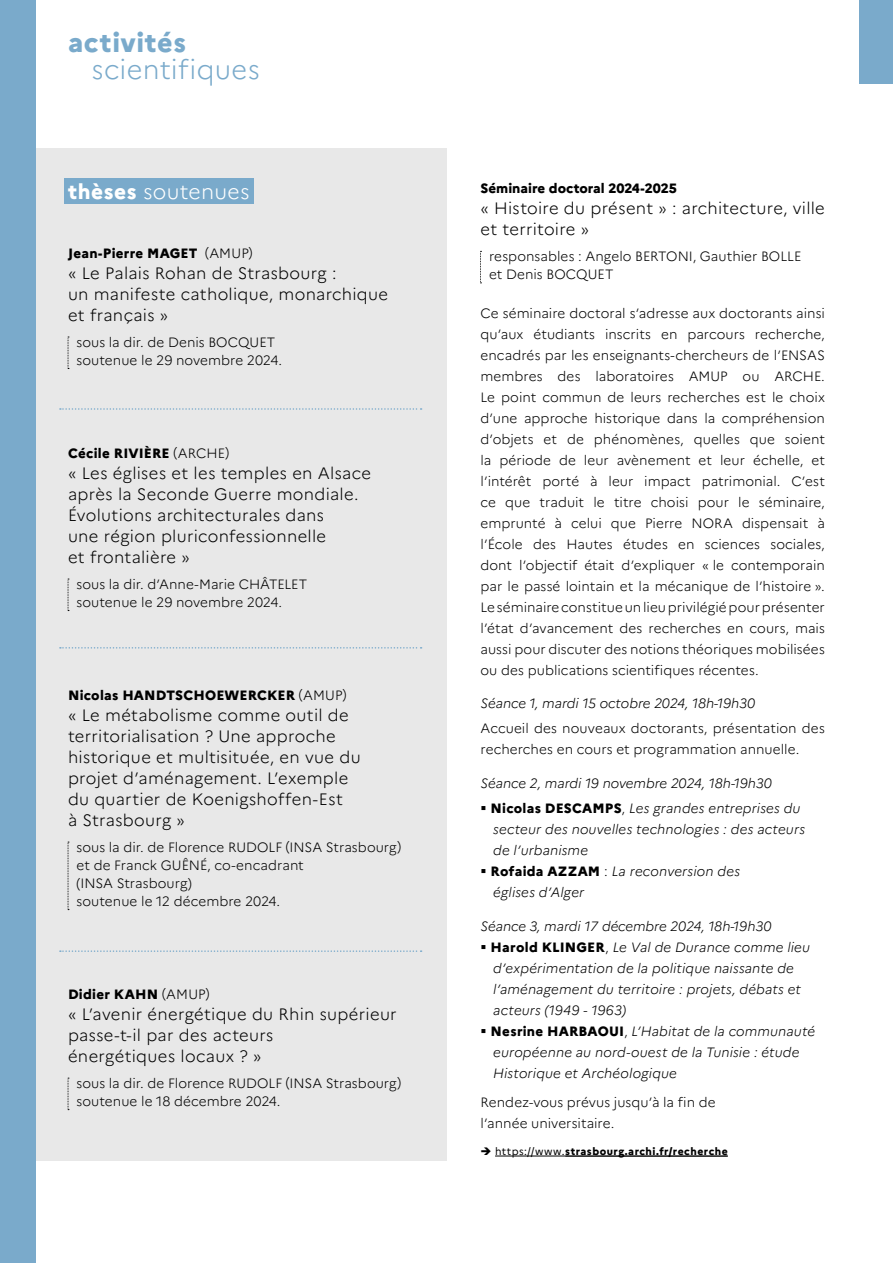
<style>
.page{position:relative;width:893px;height:1263px;background:#fff}
.page>*{position:absolute;margin:0;border:0;box-sizing:border-box;transform-origin:0 0}
.t1{font:300 27px "Marianne";letter-spacing:.01em;color:#7aaacb}
.t2{font:800 27px "Marianne";letter-spacing:.025em;color:#7aaacb}
.t3{font:300 21px "Marianne";letter-spacing:.015em;color:#fff}
.t4{font:300 16.5px/21px "Marianne";letter-spacing:.015em;color:#000}
.t5{font:300 13.5px/21px "Marianne";color:#000}
.t6{font:italic 300 13.5px/21px "Marianne";letter-spacing:.005em;color:#000}
.t7{font:800 13.5px "Marianne";letter-spacing:.01em;color:#000}
.t8{font:800 10.5px "Marianne";letter-spacing:.045em;color:#000}
.s1{font-weight:800}
.s2{font-weight:300}
.s3{font-weight:800;font-style:normal}
.s4{font-style:normal}
.s5{font-weight:400}
</style>
<div class="page">
<div style="left:0;top:0;width:36px;height:1263px;background:#7aaacb"></div>
<div style="left:859px;top:0;width:34px;height:84px;background:#7aaacb"></div>
<div style="left:36px;top:149px;width:410px;height:1012px;background:#e8e8e8"></div>
<div style="left:64px;top:179px;width:189px;height:25px;background:#7aaacb"></div>
<svg style="left:68px;top:337px;width:1px;height:32px"></svg>
<svg style="left:68px;top:579px;width:1px;height:32px"></svg>
<svg style="left:68px;top:842px;width:1px;height:68px"></svg>
<svg style="left:68px;top:1078px;width:1px;height:32px"></svg>
<svg style="left:480px;top:251px;width:1px;height:32px"></svg>
<hr style="left:495px;top:1155px;width:70px;height:1px;background:#000">
<hr style="left:565px;top:1155px;width:163px;height:2px;background:#000">
<svg style="left:60px;top:950px;width:362px;height:2px"></svg>
<svg style="left:60px;top:647px;width:362px;height:2px"></svg>
<svg style="left:60px;top:408px;width:362px;height:2px"></svg>
<h1 class="t2" style="left:68px;top:26px;width:120px">activités</h1>
<h1 class="t1" style="left:92px;top:53px;width:169px">scientifiques</h1>
<h2 class="t3" style="left:68px;top:178px;width:183px"><span class="s1">thèses</span> soutenues</h2>
<p class="t7" style="left:68px;top:245px;width:186px">Jean-Pierre MAGET <span class="s2">(AMUP)</span></p>
<p class="t4" style="left:68px;top:262px;width:322px">« Le Palais Rohan de Strasbourg :<br>un manifeste catholique, monarchique et français »</p>
<p class="t5" style="left:77px;top:333px;width:207px;line-height:18px">sous la dir. de Denis BOCQUET soutenue le 29 novembre 2024.</p>
<p class="t7" style="left:68px;top:445px;width:163px">Cécile RIVIÈRE <span class="s2">(ARCHE)</span></p>
<p class="t4" style="left:68px;top:462px;width:305px">« Les églises et les temples en Alsace après la Seconde Guerre mondiale.<br>Évolutions architecturales dans<br>une région pluriconfessionnelle<br>et frontalière »</p>
<p class="t5" style="left:77px;top:575px;width:232px;line-height:18px">sous la dir. d’Anne-Marie CHÂTELET soutenue le 29 novembre 2024.</p>
<p class="t7" style="left:68px;top:687px;width:280px">Nicolas HANDTSCHOEWERCKER <span class="s2">(AMUP)</span></p>
<p class="t4" style="left:68px;top:704px;width:294px">« Le métabolisme comme outil de territorialisation ? Une approche historique et multisituée, en vue du projet d’aménagement. L’exemple du quartier de Koenigshoffen-Est<br>à Strasbourg »</p>
<p class="t5" style="left:77px;top:838px;width:326px;line-height:18px">sous la dir. de Florence RUDOLF (INSA Strasbourg) et de Franck GUÊNÉ, co-encadrant<br>(INSA Strasbourg)<br>soutenue le 12 décembre 2024.</p>
<p class="t7" style="left:68px;top:986px;width:143px">Didier KAHN <span class="s2">(AMUP)</span></p>
<p class="t4" style="left:68px;top:1003px;width:330px">« L’avenir énergétique du Rhin supérieur passe-t-il par des acteurs<br>énergétiques locaux ? »</p>
<p class="t5" style="left:77px;top:1074px;width:326px;line-height:18px">sous la dir. de Florence RUDOLF (INSA Strasbourg) soutenue le 18 décembre 2024.</p>
<p class="t7" style="left:480px;top:180px;width:198px">Séminaire doctoral 2024-2025</p>
<p class="t4" style="left:480px;top:198px;width:346px">« Histoire du présent » : architecture, ville et territoire »</p>
<p class="t5" style="left:489px;top:248px;width:314px;line-height:18px">responsables : Angelo BERTONI, Gauthier BOLLE et Denis BOCQUET</p>
<p class="t5" style="left:480px;top:302px;width:346px;text-align:justify">Ce séminaire doctoral s’adresse aux doctorants ainsi qu’aux étudiants inscrits en parcours recherche, encadrés par les enseignants-chercheurs de l’ENSAS membres des laboratoires AMUP ou ARCHE.<br>Le point commun de leurs recherches est le choix d’une approche historique dans la compréhension d’objets et de phénomènes, quelles que soient la période de leur avènement et leur échelle, et l’intérêt porté à leur impact patrimonial. C’est ce que traduit le titre choisi pour le séminaire, emprunté à celui que Pierre NORA dispensait à l’École des Hautes études en sciences sociales, dont l’objectif était d’expliquer « le contemporain par le passé lointain et la mécanique de l’histoire ».<br>Le séminaire constitue un lieu privilégié pour présenter l’état d’avancement des recherches en cours, mais aussi pour discuter des notions théoriques mobilisées ou des publications scientifiques récentes.</p>
<p class="t6" style="left:480px;top:693px;width:276px">Séance 1, mardi 15 octobre 2024, 18h-19h30</p>
<p class="t5" style="left:480px;top:718px;width:346px">Accueil des nouveaux doctorants, présentation des recherches en cours et programmation annuelle.</p>
<p class="t6" style="left:491px;top:770px;width:311px;line-height:25.2px;text-indent:-10px">Séance 2, mardi 19 novembre 2024, 18h-19h30<br><span class="s3">Nicolas DESCAMPS</span><span class="s4">,</span> Les grandes entreprises du</p>
<p class="t6" style="left:491px;top:819px;width:316px">secteur des nouvelles technologies : des acteurs de l’urbanisme<br><span class="s3">Rofaida AZZAM</span> <span class="s4">:</span> La reconversion des<br>églises d’Alger</p>
<p class="t6" style="left:491px;top:915px;width:326px;text-indent:-10px">Séance 3, mardi 17 décembre 2024, 18h-19h30<br><span class="s3">Harold KLINGER</span><span class="s4">,</span> Le Val de Durance comme lieu d’expérimentation de la politique naissante de l’aménagement du territoire : projets, débats et acteurs (1949 - 1963)<br><span class="s3">Nesrine HARBAOUI</span><span class="s4">,</span> L’Habitat de la communauté européenne au nord-ouest de la Tunisie : étude Historique et Archéologique</p>
<p class="t5" style="left:480px;top:1092px;width:237px">Rendez-vous prévus jusqu’à la fin de l’année universitaire.</p>
<p class="t8" style="left:495px;top:1144px;width:234px"><span class="s5">https://www.</span>strasbourg.archi.fr/recherche</p>
</div>
